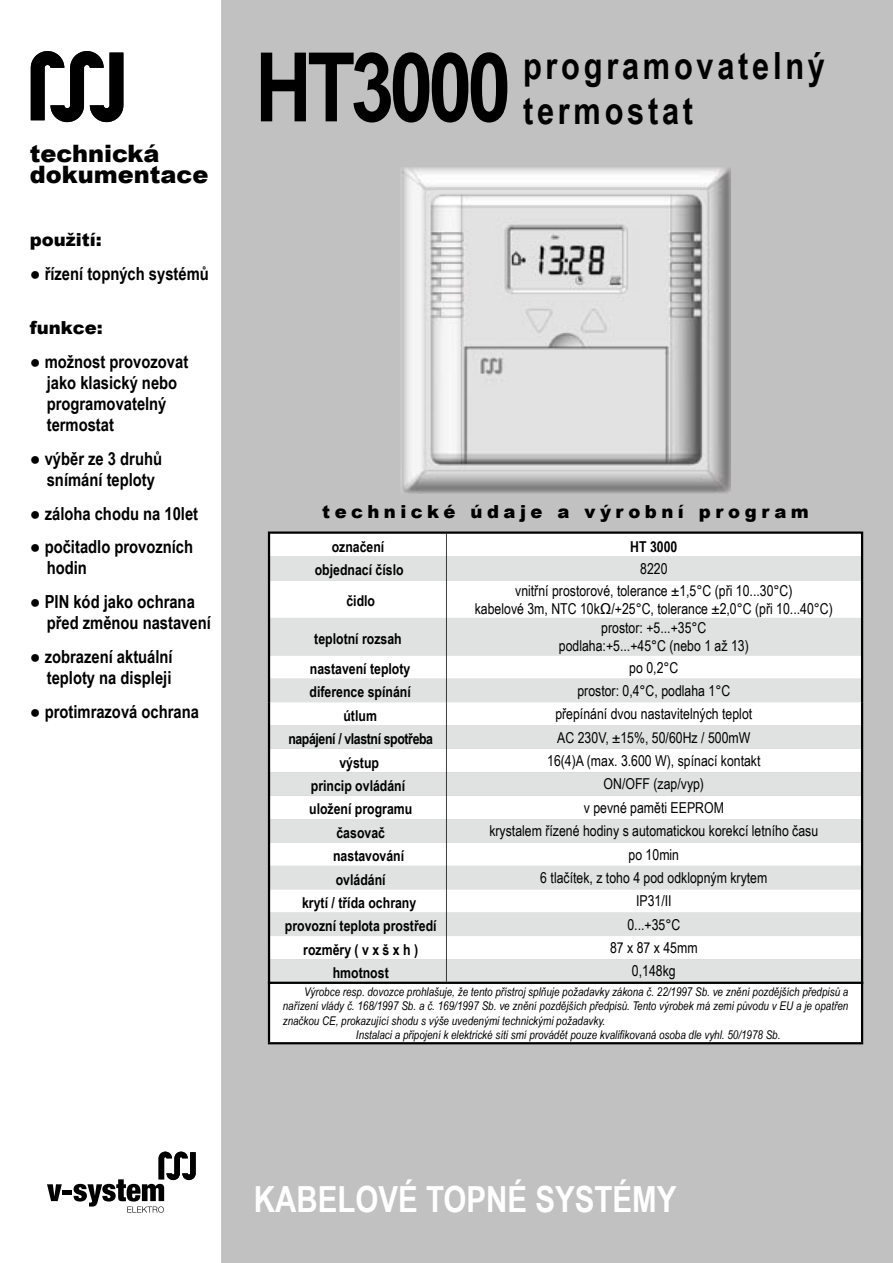
<style>
.page{position:relative;width:893px;height:1263px;background:#fff}
.page>*{position:absolute;margin:0;border:0;box-sizing:border-box;transform-origin:0 0}
.t1{font:700 96px "Arial Narrow";letter-spacing:-.05em;color:#000}
.t2{font:700 37.5px/45px "Arial Narrow";letter-spacing:.1em;color:#000}
.t3{font:700 36px "Arial Narrow";color:#fff}
.t4{font:900 24px/21px "Arial";color:#000}
.t5{font:700 18px/21px "Arial Narrow";color:#000}
.t6{font:900 18px "Arial";letter-spacing:.25em;color:#000}
.t7{font:900 18px "Arial";color:#000}
.t8{font:15px/18px "Arial Narrow";color:#000;text-align:center}
.t9{font:700 15px "Arial Narrow";color:#000}
.t10{font:700 15px "Arial Narrow";letter-spacing:-.025em;color:#000}
.t11{font:italic 12px "Arial Narrow";color:#000}
</style>
<div class="page">
<div style="left:221px;top:0;width:672px;height:1263px;background:#c1c1c1"></div>
<svg style="left:270px;top:534px;width:591px;height:508px"></svg>
<svg style="left:270px;top:556px;width:591px;height:426px;fill:#e0e1e1"></svg>
<hr style="left:268px;top:984px;width:2px;height:58px;background:#000">
<hr style="left:861px;top:984px;width:2px;height:58px;background:#000">
<hr style="left:268px;top:1042px;width:178px;height:2px;background:#000">
<hr style="left:446px;top:1042px;width:187px;height:2px;background:#000">
<hr style="left:633px;top:1042px;width:230px;height:2px;background:#000">
<hr style="left:268px;top:702px;width:2px;height:23px;background:#000">
<hr style="left:861px;top:702px;width:2px;height:23px;background:#000">
<hr style="left:268px;top:725px;width:2px;height:24px;background:#000">
<hr style="left:861px;top:725px;width:2px;height:24px;background:#000">
<hr style="left:268px;top:749px;width:2px;height:23px;background:#000">
<hr style="left:861px;top:749px;width:2px;height:23px;background:#000">
<hr style="left:268px;top:772px;width:2px;height:24px;background:#000">
<hr style="left:861px;top:772px;width:2px;height:24px;background:#000">
<hr style="left:268px;top:796px;width:2px;height:23px;background:#000">
<hr style="left:861px;top:796px;width:2px;height:23px;background:#000">
<hr style="left:268px;top:819px;width:2px;height:23px;background:#000">
<hr style="left:861px;top:819px;width:2px;height:23px;background:#000">
<hr style="left:268px;top:842px;width:2px;height:24px;background:#000">
<hr style="left:861px;top:842px;width:2px;height:24px;background:#000">
<hr style="left:268px;top:866px;width:2px;height:23px;background:#000">
<hr style="left:861px;top:866px;width:2px;height:23px;background:#000">
<hr style="left:268px;top:889px;width:2px;height:24px;background:#000">
<hr style="left:861px;top:889px;width:2px;height:24px;background:#000">
<hr style="left:268px;top:913px;width:2px;height:23px;background:#000">
<hr style="left:861px;top:913px;width:2px;height:23px;background:#000">
<hr style="left:268px;top:936px;width:2px;height:23px;background:#000">
<hr style="left:861px;top:936px;width:2px;height:23px;background:#000">
<hr style="left:268px;top:959px;width:2px;height:23px;background:#000">
<hr style="left:861px;top:959px;width:2px;height:23px;background:#000">
<hr style="left:268px;top:982px;width:178px;height:2px;background:#000">
<hr style="left:446px;top:982px;width:187px;height:2px;background:#000">
<hr style="left:633px;top:982px;width:230px;height:2px;background:#000">
<hr style="left:268px;top:531px;width:178px;height:3px;background:#000">
<hr style="left:268px;top:534px;width:2px;height:22px;background:#000">
<hr style="left:446px;top:531px;width:187px;height:3px;background:#000">
<hr style="left:633px;top:531px;width:230px;height:3px;background:#000">
<hr style="left:861px;top:534px;width:2px;height:22px;background:#000">
<hr style="left:268px;top:556px;width:2px;height:24px;background:#000">
<hr style="left:861px;top:556px;width:2px;height:24px;background:#000">
<hr style="left:268px;top:580px;width:2px;height:38px;background:#000">
<hr style="left:861px;top:580px;width:2px;height:38px;background:#000">
<hr style="left:268px;top:618px;width:2px;height:37px;background:#000">
<hr style="left:861px;top:618px;width:2px;height:37px;background:#000">
<hr style="left:268px;top:655px;width:2px;height:24px;background:#000">
<hr style="left:861px;top:655px;width:2px;height:24px;background:#000">
<hr style="left:268px;top:679px;width:2px;height:23px;background:#000">
<hr style="left:861px;top:679px;width:2px;height:23px;background:#000">
<svg style="left:446px;top:534px;width:1px;height:46px"></svg>
<hr style="left:446px;top:580px;width:1px;height:38px;background:#000">
<hr style="left:446px;top:618px;width:1px;height:37px;background:#000">
<svg style="left:446px;top:655px;width:1px;height:327px"></svg>
<img style="left:400px;top:167px;width:331px;height:326px">
<svg style="left:31px;top:51px;width:92px;height:71px"></svg>
<svg style="left:47px;top:1184px;width:15px;height:17px"></svg>
<hr style="left:62px;top:1190px;width:10px;height:4px;background:#000">
<svg style="left:74px;top:1151px;width:122px;height:62px"></svg>
<h3 class="t4" style="left:30px;top:142px;width:180px">technická dokumentace</h3>
<p class="t7" style="left:30px;top:226px;width:73px">použití:</p>
<p class="t5" style="left:30px;top:262px;width:181px">● řízení topných systémů</p>
<p class="t6" style="left:30px;top:315px;width:75px">funkce:</p>
<p class="t5" style="left:47px;top:350px;width:143px;text-indent:-17px">● možnost provozovat jako klasický nebo programovatelný termostat</p>
<p class="t5" style="left:30px;top:447px;width:134px;text-align:center">● výběr ze 3 druhů snímání teploty</p>
<p class="t5" style="left:30px;top:502px;width:170px">● záloha chodu na 10let</p>
<p class="t5" style="left:47px;top:536px;width:148px;text-indent:-17px">● počitadlo provozních hodin</p>
<p class="t5" style="left:47px;top:590px;width:166px;text-indent:-17px">● PIN kód jako ochrana před změnou nastavení</p>
<p class="t5" style="left:30px;top:645px;width:144px;text-align:right">● zobrazení aktuální teploty na displeji</p>
<p class="t5" style="left:30px;top:700px;width:171px">● protimrazová ochrana</p>
<h1 class="t1" style="left:255px;top:15px;width:258px">HT3000</h1>
<h2 class="t2" style="left:523px;top:41px;width:303px">programovatelný termostat</h2>
<p class="t6" style="left:322px;top:498px;width:488px">technické údaje a výrobní program</p>
<p class="t9" style="left:332px;top:535px;width:54px">označení</p>
<p class="t9" style="left:630px;top:535px;width:49px">HT 3000</p>
<p class="t9" style="left:315px;top:559px;width:90px">objednací číslo</p>
<p class="t8" style="left:640px;top:559px;width:29px">8220</p>
<p class="t9" style="left:346px;top:590px;width:30px">čidlo</p>
<p class="t8" style="left:475px;top:581px;width:360px">vnitřní prostorové, tolerance ±1,5°C (při 10...30°C)<br>kabelové 3m, NTC 10kΩ/+25°C, tolerance ±2,0°C (při 10...40°C)</p>
<p class="t9" style="left:314px;top:627px;width:89px">teplotní rozsah</p>
<p class="t8" style="left:559px;top:618px;width:191px">prostor: +5...+35°C podlaha:+5...+45°C (nebo 1 až 13)</p>
<p class="t9" style="left:310px;top:657px;width:102px">nastavení teploty</p>
<p class="t8" style="left:629px;top:658px;width:51px">po 0,2°C</p>
<p class="t9" style="left:310px;top:681px;width:103px">diference spínání</p>
<p class="t8" style="left:577px;top:681px;width:154px">prostor: 0,4°C, podlaha 1°C</p>
<p class="t9" style="left:343px;top:704px;width:35px">útlum</p>
<p class="t8" style="left:555px;top:704px;width:198px">přepínání dvou nastavitelných teplot</p>
<p class="t10" style="left:288px;top:728px;width:146px">napájení / vlastní spotřeba</p>
<p class="t8" style="left:557px;top:728px;width:195px">AC 230V, ±15%, 50/60Hz / 500mW</p>
<p class="t9" style="left:339px;top:751px;width:41px">výstup</p>
<p class="t8" style="left:547px;top:751px;width:215px">16(4)A (max. 3.600 W), spínací kontakt</p>
<p class="t9" style="left:311px;top:774px;width:96px">princip ovládání</p>
<p class="t8" style="left:604px;top:775px;width:102px">ON/OFF (zap/vyp)</p>
<p class="t9" style="left:309px;top:798px;width:105px">uložení programu</p>
<p class="t8" style="left:584px;top:798px;width:142px">v pevné paměti EEPROM</p>
<p class="t9" style="left:336px;top:821px;width:50px">časovač</p>
<p class="t8" style="left:489px;top:821px;width:330px">krystalem řízené hodiny s automatickou korekcí letního času</p>
<p class="t9" style="left:333px;top:844px;width:73px">nastavování</p>
<p class="t8" style="left:628px;top:845px;width:52px">po 10min</p>
<p class="t9" style="left:336px;top:868px;width:51px">ovládání</p>
<p class="t8" style="left:540px;top:868px;width:228px">6 tlačítek, z toho 4 pod odklopným krytem</p>
<p class="t9" style="left:302px;top:891px;width:116px">krytí / třída ochrany</p>
<p class="t8" style="left:636px;top:891px;width:37px">IP31/II</p>
<p class="t9" style="left:285px;top:915px;width:153px">provozní teplota prostředí</p>
<p class="t8" style="left:627px;top:915px;width:54px">0...+35°C</p>
<p class="t9" style="left:303px;top:938px;width:116px">rozměry ( v x š x h )</p>
<p class="t8" style="left:610px;top:938px;width:89px">87 x 87 x 45mm</p>
<p class="t9" style="left:333px;top:961px;width:58px">hmotnost</p>
<p class="t8" style="left:632px;top:961px;width:45px">0,148kg</p>
<p class="t11" style="left:304px;top:983px;width:546px">Výrobce resp. dovozce prohlašuje, že tento přístroj splňuje požadavky zákona č. 22/1997 Sb. ve znění pozdějších předpisů a</p>
<p class="t11" style="left:283px;top:997px;width:567px">nařízení vlády č. 168/1997 Sb. a č. 169/1997 Sb. ve znění pozdějších předpisů. Tento výrobek má zemi původu v EU a je opatřen</p>
<p class="t11" style="left:283px;top:1012px;width:324px">značkou CE, prokazující shodu s výše uvedenými technickými požadavky.</p>
<p class="t11" style="left:356px;top:1026px;width:426px">Instalaci a připojení k elektrické síti smí provádět pouze kvalifikovaná osoba dle vyhl. 50/1978 Sb.</p>
<h3 class="t3" style="left:254px;top:1172px;width:424px">KABELOVÉ TOPNÉ SYSTÉMY</h3>
</div>
